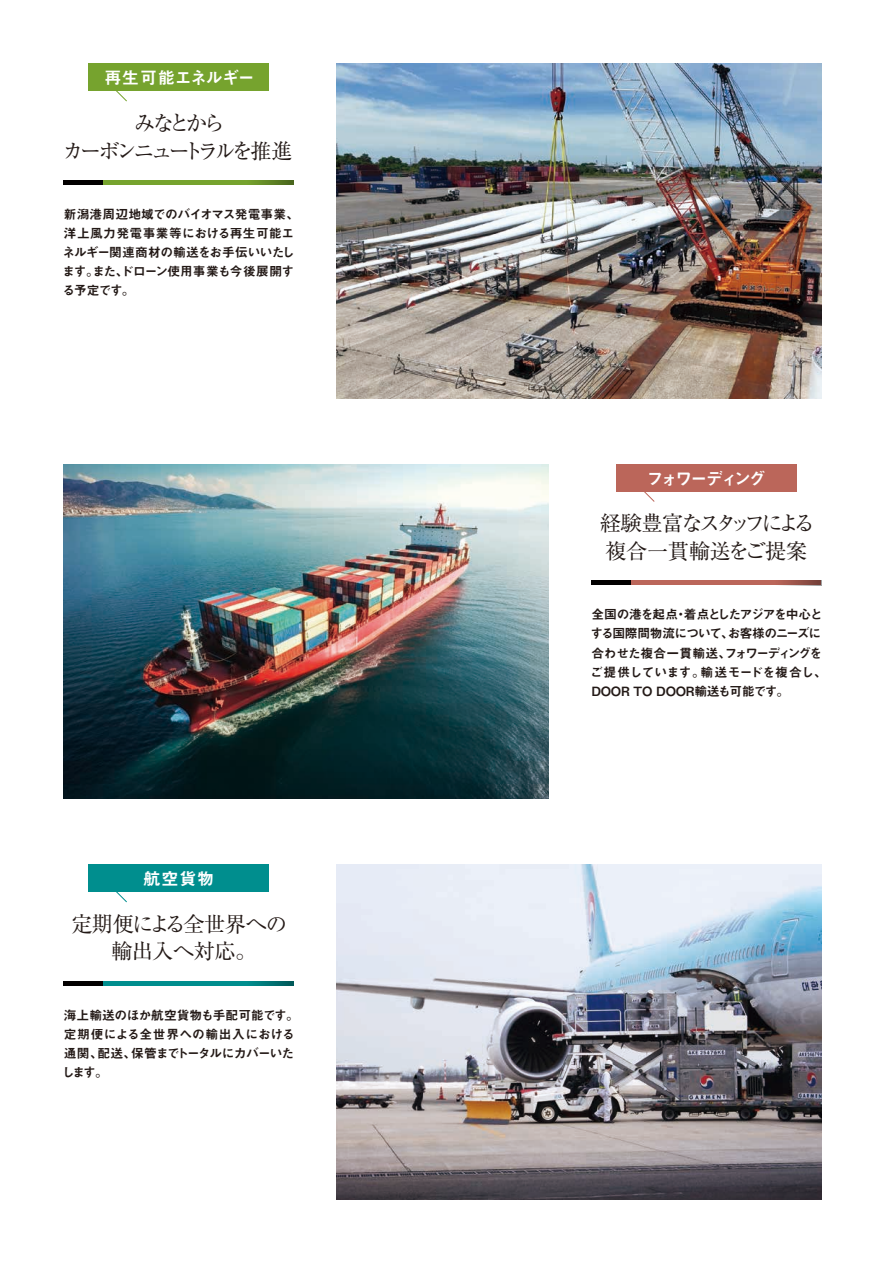
<style>
.page{position:relative;width:885px;height:1263px;background:#fff}
.page>*{position:absolute;margin:0;border:0;box-sizing:border-box;transform-origin:0 0}
.t1{font:21.3px/27.6px "Ryumin Pro";letter-spacing:-.07em;color:#231916}
.t2{font:21.3px/27.6px "Ryumin Pro";letter-spacing:-.02em;color:#231916;text-align:center}
.t3{font:21.3px/27.6px "Ryumin Pro";letter-spacing:-.175em;color:#231916;text-align:center}
.t4{font:16.95px "Midashi Go Pro MB31";letter-spacing:-.025em;color:#fff}
.t5{font:16.95px "Midashi Go Pro MB31";letter-spacing:-.135em;color:#fff}
.t6{font:16.95px "Midashi Go Pro MB31";letter-spacing:-.07em;color:#fff}
.t7{font:12.75px/19.2px "Midashi Go Pro MB31";letter-spacing:-.025em;color:#231916}
.t8{font:12.75px/19.2px "Midashi Go Pro MB31";letter-spacing:-.045em;color:#231916}
</style>
<div class="page">
<img style="left:336px;top:865px;width:485px;height:334px">
<img style="left:64px;top:464px;width:485px;height:335px">
<img style="left:336px;top:64px;width:485px;height:334px">
<svg style="left:103px;top:981px;width:190px;height:4px"></svg>
<hr style="left:64px;top:981px;width:39px;height:4px;background:#020000">
<div style="left:88px;top:865px;width:181px;height:27px;background:#008e8e"></div>
<svg style="left:116px;top:892px;width:11px;height:11px"></svg>
<svg style="left:630px;top:581px;width:191px;height:4px"></svg>
<hr style="left:591px;top:581px;width:39px;height:4px;background:#020000">
<div style="left:616px;top:464px;width:180px;height:27px;background:#bb665a"></div>
<svg style="left:642px;top:491px;width:13px;height:11px"></svg>
<svg style="left:103px;top:180px;width:190px;height:5px"></svg>
<div style="left:64px;top:180px;width:39px;height:5px;background:#020000"></div>
<div style="left:88px;top:64px;width:181px;height:27px;background:#76a32e"></div>
<svg style="left:116px;top:91px;width:11px;height:11px"></svg>
<h2 class="t4" style="left:104px;top:64px;width:152px">再生可能エネルギー</h2>
<h1 class="t3" style="left:63px;top:108px;width:231px">みなとから<br>カーボンニュートラルを推進</h1>
<p class="t7" style="left:63px;top:203px;width:238px">新潟港周辺地域でのバイオマス発電事業、洋上風力発電事業等における再生可能エネルギー関連商材の輸送をお手伝いいたします。また、ドローン使用事業も今後展開する予定です。</p>
<h2 class="t6" style="left:144px;top:865px;width:72px">航空貨物</h2>
<h1 class="t2" style="left:71px;top:908px;width:217px">定期便による全世界への輸出入へ対応。</h1>
<p class="t7" style="left:62px;top:1004px;width:238px">海上輸送のほか航空貨物も手配可能です。定期便による全世界への輸出入における通関、配送、保管までトータルにカバーいたします。</p>
<h2 class="t5" style="left:646px;top:464px;width:120px">フォワーディング</h2>
<h1 class="t1" style="left:599px;top:508px;width:217px">経験豊富なスタッフによる複合一貫輸送をご提案</h1>
<p class="t8" style="left:590px;top:603px;width:238px">全国の港を起点・着点としたアジアを中心とする国際間物流について、お客様のニーズに合わせた複合一貫輸送、フォワーディングをご提供しています。輸送モードを複合し、<br>DOOR TO DOOR輸送も可能です。</p>
</div>
